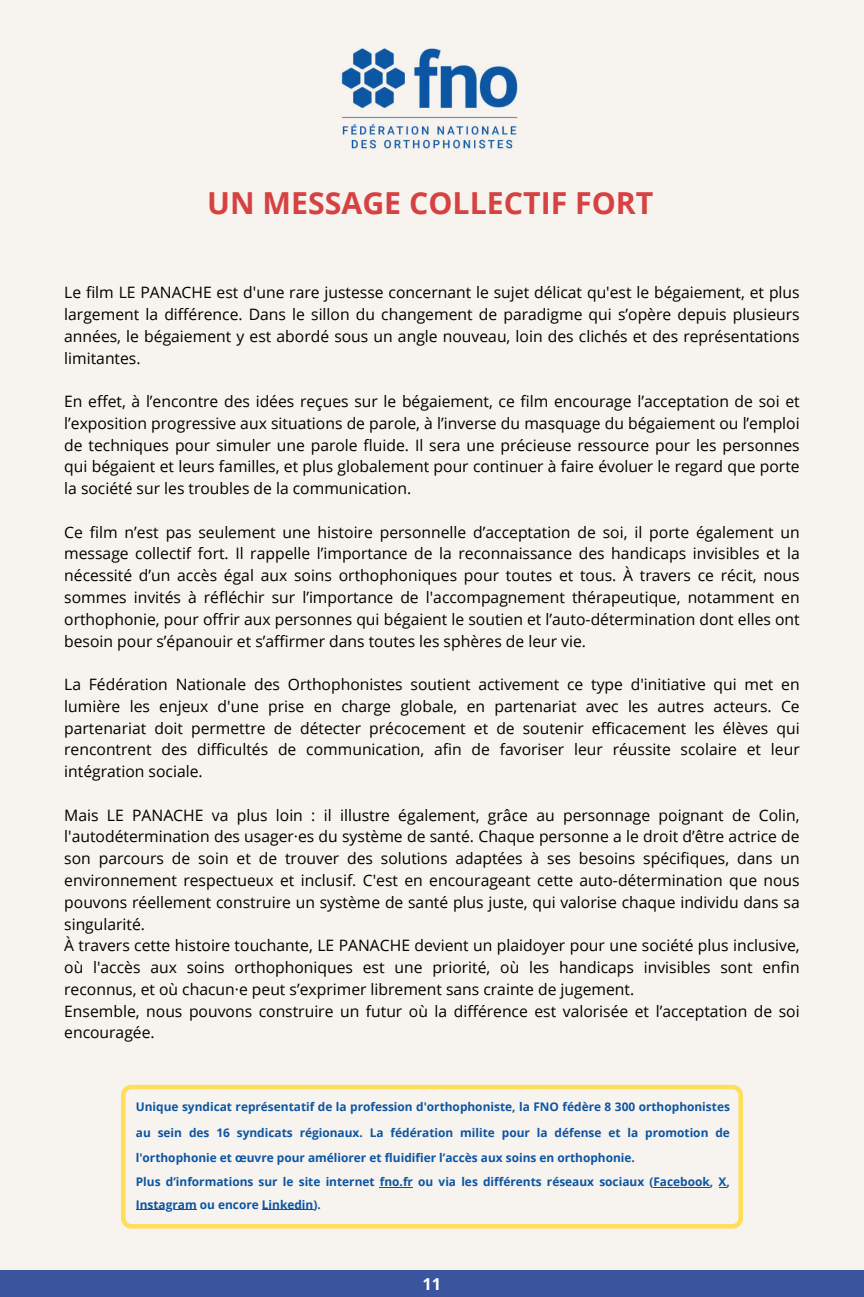
<style>
.page{position:relative;width:864px;height:1297px;background:#fff}
.page>*{position:absolute;margin:0;border:0;box-sizing:border-box;transform-origin:0 0}
.t1{font:700 30.3px "Open Sans";color:#d64141}
.t2{font:700 16.5px "Open Sans";color:#fff}
.t3{font:15.7px/21.8px "Open Sans";color:#000;text-align:justify}
.t4{font:700 11.9px/25.5px "Open Sans";color:#0c55a3;text-align:justify}
</style>
<div class="page">
<div style="left:0;top:0;width:864px;height:1296px;background:#f7f3ee"></div>
<svg style="left:121px;top:1084px;width:622px;height:144px"></svg>
<img style="left:341px;top:48px;width:177px;height:101px">
<hr style="left:380px;top:1186px;width:33px;height:1px;background:#0c55a3">
<hr style="left:653px;top:1186px;width:57px;height:1px;background:#0c55a3">
<hr style="left:136px;top:1208px;width:61px;height:1px;background:#0c55a3">
<hr style="left:262px;top:1208px;width:51px;height:1px;background:#0c55a3">
<div style="left:0;top:1269px;width:864px;height:27px;background:#3a559e"></div>
<h1 class="t1" style="left:207px;top:182px;width:448px">UN MESSAGE COLLECTIF FORT</h1>
<p class="t3" style="left:64px;top:281px;width:737px">Le film LE PANACHE est d'une rare justesse concernant le sujet délicat qu'est le bégaiement, et plus largement la différence. Dans le sillon du changement de paradigme qui s’opère depuis plusieurs années, le bégaiement y est abordé sous un angle nouveau, loin des clichés et des représentations limitantes.</p>
<p class="t3" style="left:64px;top:390px;width:737px">En effet, à l’encontre des idées reçues sur le bégaiement, ce film encourage l’acceptation de soi et l’exposition progressive aux situations de parole, à l’inverse du masquage du bégaiement ou l’emploi de techniques pour simuler une parole fluide. Il sera une précieuse ressource pour les personnes qui bégaient et leurs familles, et plus globalement pour continuer à faire évoluer le regard que porte la société sur les troubles de la communication.</p>
<p class="t3" style="left:64px;top:520px;width:737px">Ce film n’est pas seulement une histoire personnelle d’acceptation de soi, il porte également un message collectif fort. Il rappelle l’importance de la reconnaissance des handicaps invisibles et la nécessité d’un accès égal aux soins orthophoniques pour toutes et tous. À travers ce récit, nous sommes invités à réfléchir sur l’importance de l'accompagnement thérapeutique, notamment en orthophonie, pour offrir aux personnes qui bégaient le soutien et l’auto-détermination dont elles ont besoin pour s’épanouir et s’affirmer dans toutes les sphères de leur vie.</p>
<p class="t3" style="left:64px;top:673px;width:737px">La Fédération Nationale des Orthophonistes soutient activement ce type d'initiative qui met en lumière les enjeux d'une prise en charge globale, en partenariat avec les autres acteurs. Ce partenariat doit permettre de détecter précocement et de soutenir efficacement les élèves qui rencontrent des difficultés de communication, afin de favoriser leur réussite scolaire et leur intégration sociale.</p>
<p class="t3" style="left:64px;top:803px;width:737px;text-align:left">Mais LE PANACHE va plus loin : il illustre également, grâce au personnage poignant de Colin, l'autodétermination des usager·es du système de santé. Chaque personne a le droit d’être actrice de son parcours de soin et de trouver des solutions adaptées à ses besoins spécifiques, dans un environnement respectueux et inclusif. C'est en encourageant cette auto-détermination que nous pouvons réellement construire un système de santé plus juste, qui valorise chaque individu dans sa singularité.<br>À travers cette histoire touchante, LE PANACHE devient un plaidoyer pour une société plus inclusive, où l'accès aux soins orthophoniques est une priorité, où les handicaps invisibles sont enfin reconnus, et où chacun·e peut s’exprimer librement sans crainte de jugement.<br>Ensemble, nous pouvons construire un futur où la différence est valorisée et l’acceptation de soi encouragée.</p>
<p class="t4" style="left:136px;top:1093px;width:596px">Unique syndicat représentatif de la profession d'orthophoniste, la FNO fédère 8 300 orthophonistes au sein des 16 syndicats régionaux. La fédération milite pour la défense et la promotion de l'orthophonie et œuvre pour améliorer et fluidifier l’accès aux soins en orthophonie.</p>
<p class="t4" style="left:136px;top:1169px;width:596px;line-height:22.5px">Plus d’informations sur le site internet fno.fr ou via les différents réseaux sociaux (Facebook, X,<br>Instagram ou encore Linkedin).</p>
<p class="t2" style="left:423px;top:1271px;width:20px">11</p>
</div>
